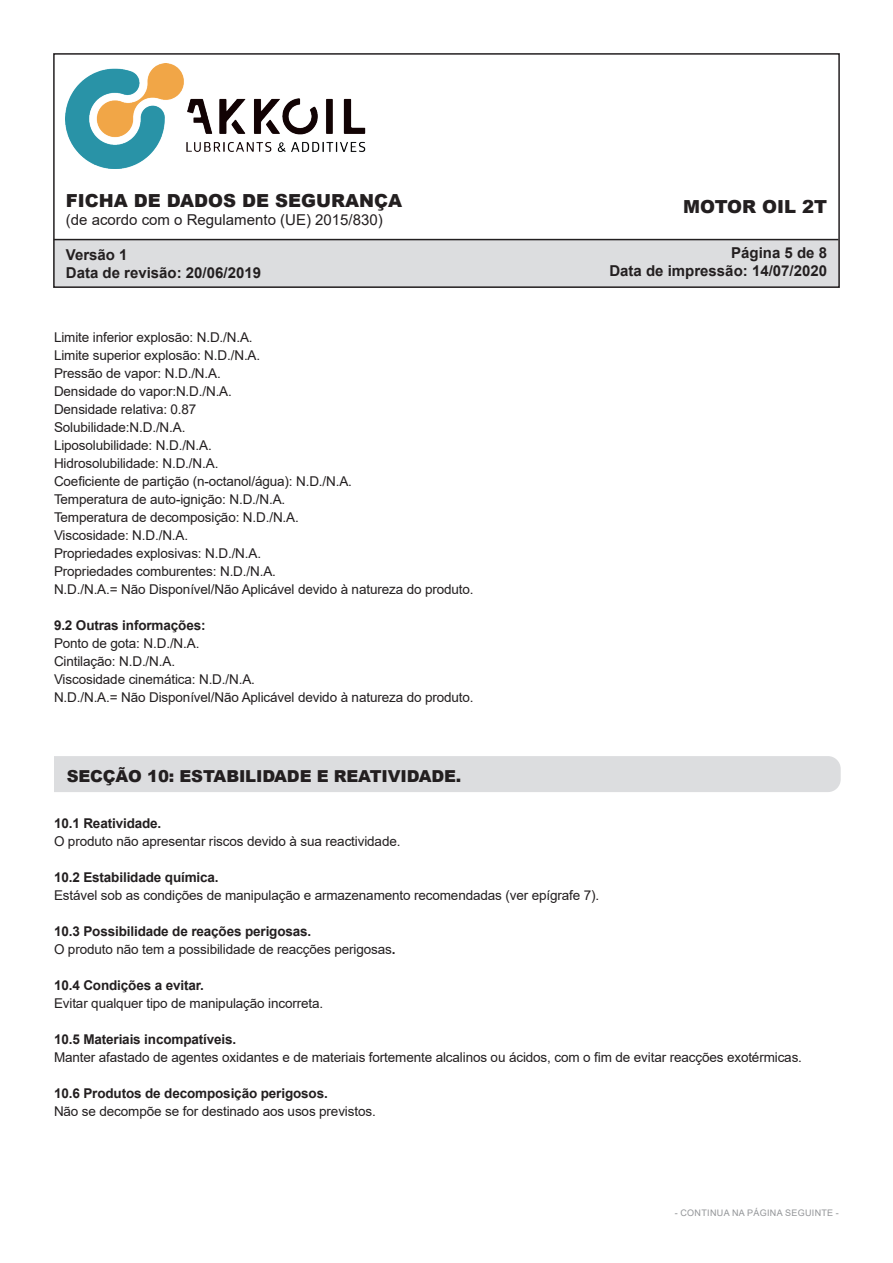
<style>
.page{position:relative;width:893px;height:1263px;background:#fff}
.page>*{position:absolute;margin:0;border:0;box-sizing:border-box;transform-origin:0 0}
.t1{font:900 18px "Arial";color:#231f20}
.t2{font:900 16.5px "Arial";letter-spacing:-.01em;color:#231f20}
.t3{font:700 15px/18px "Arial";color:#231f20}
.t4{font:15px "Arial";color:#231f20}
.t5{font:13.5px/18px "Arial";letter-spacing:-.01em;color:#231f20}
.t6{font:700 13.5px "Arial";letter-spacing:-.01em;color:#231f20}
.t7{font:9px "Arial";letter-spacing:.035em;color:#939598}
.s1{font-weight:700}
</style>
<div class="page">
<div style="left:53px;top:240px;width:787px;height:48px;background:#dcdddf"></div>
<div style="left:53px;top:53px;width:787px;height:235px;border:2px solid #231f20"></div>
<img style="left:66px;top:64px;width:300px;height:104px">
<hr style="left:54px;top:239px;width:784px;height:1px;background:#231f20">
<div style="left:54px;top:756px;width:787px;height:36px;background:#dcdddf"></div>
<h1 class="t1" style="left:66px;top:187px;width:338px">FICHA DE DADOS DE SEGURANÇA</h1>
<p class="t4" style="left:66px;top:209px;width:318px">(de acordo com o Regulamento (UE) 2015/830)</p>
<h1 class="t1" style="left:683px;top:194px;width:145px">MOTOR OIL 2T</h1>
<p class="t3" style="left:66px;top:246px;width:197px">Versão 1<br>Data de revisão: 20/06/2019</p>
<p class="t3" style="left:609px;top:243px;width:219px;text-align:right">Página 5 de 8<br>Data de impressão: 14/07/2020</p>
<p class="t5" style="left:54px;top:328px;width:421px">Limite inferior explosão: N.D./N.A.<br>Limite superior explosão: N.D./N.A.<br>Pressão de vapor: N.D./N.A.<br>Densidade do vapor:N.D./N.A.<br>Densidade relativa: 0.87<br>Solubilidade:N.D./N.A.<br>Liposolubilidade: N.D./N.A.<br>Hidrosolubilidade: N.D./N.A.<br>Coeficiente de partição (n-octanol/água): N.D./N.A.<br>Temperatura de auto-ignição: N.D./N.A.<br>Temperatura de decomposição: N.D./N.A.<br>Viscosidade: N.D./N.A.<br>Propriedades explosivas: N.D./N.A.<br>Propriedades comburentes: N.D./N.A.<br>N.D./N.A.= Não Disponível/Não Aplicável devido à natureza do produto.</p>
<p class="t6" style="left:54px;top:616px;width:153px">9.2 Outras informações:</p>
<p class="t5" style="left:54px;top:634px;width:421px">Ponto de gota: N.D./N.A.<br>Cintilação: N.D./N.A.<br>Viscosidade cinemática: N.D./N.A.<br>N.D./N.A.= Não Disponível/Não Aplicável devido à natureza do produto.</p>
<p class="t2" style="left:67px;top:764px;width:396px">SECÇÃO 10: ESTABILIDADE E REATIVIDADE.</p>
<p class="t6" style="left:54px;top:814px;width:109px">10.1 Reatividade.</p>
<p class="t5" style="left:54px;top:832px;width:348px">O produto não apresentar riscos devido à sua reactividade.</p>
<p class="t6" style="left:54px;top:868px;width:166px">10.2 Estabilidade química.</p>
<p class="t5" style="left:54px;top:886px;width:547px">Estável sob as condições de manipulação e armazenamento recomendadas (ver epígrafe 7).</p>
<p class="t5" style="left:54px;top:922px;width:343px"><span class="s1">10.3 Possibilidade de reações perigosas.<br></span>O produto não tem a possibilidade de reacções perigosas<span class="s1">.</span></p>
<p class="t6" style="left:54px;top:976px;width:151px">10.4 Condições a evitar.</p>
<p class="t5" style="left:54px;top:994px;width:271px">Evitar qualquer tipo de manipulação incorreta.</p>
<p class="t6" style="left:54px;top:1030px;width:184px">10.5 Materiais incompatíveis.</p>
<p class="t5" style="left:54px;top:1048px;width:749px">Manter afastado de agentes oxidantes e de materiais fortemente alcalinos ou ácidos, com o fim de evitar reacções exotérmicas.</p>
<p class="t6" style="left:54px;top:1084px;width:275px">10.6 Produtos de decomposição perigosos.</p>
<p class="t5" style="left:54px;top:1102px;width:323px">Não se decompõe se for destinado aos usos previstos.</p>
<p class="t7" style="left:675px;top:1206px;width:166px">- CONTINUA NA PÁGINA SEGUINTE -</p>
</div>
